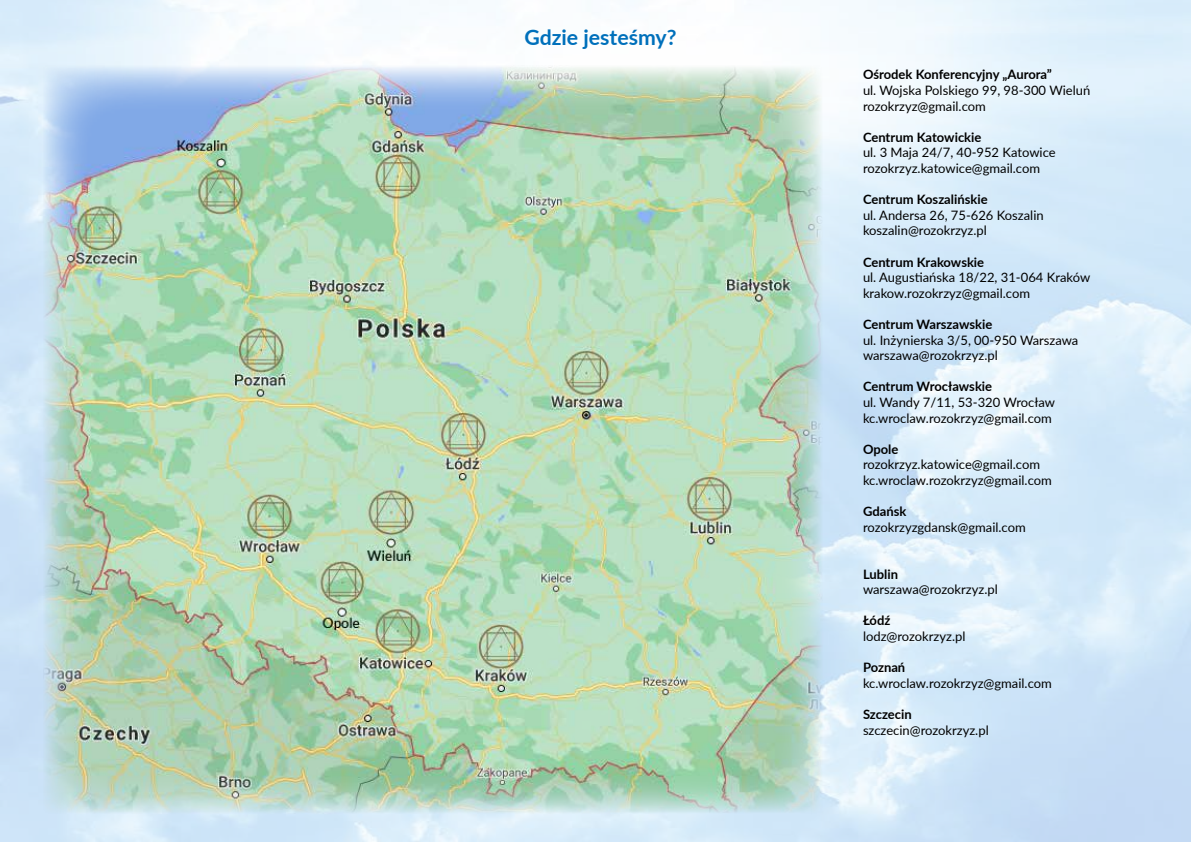
<style>
.page{position:relative;width:1191px;height:842px;background:#fff}
.page>*{position:absolute;margin:0;border:0;box-sizing:border-box;transform-origin:0 0}
.t1{font:700 21.2px "Lato";color:#0070bb}
.t2{font:13px/15.6px "Lato";color:#000}
.t3{font:700 13px "Lato";color:#000}
</style>
<div class="page">
<img style="left:43px;top:65px;width:779px;height:749px">
<h1 class="t1" style="left:524px;top:22px;width:154px">Gdzie jesteśmy?</h1>
<p class="t3" style="left:863px;top:65px;width:190px">Ośrodek Konferencyjny „Aurora”</p>
<p class="t2" style="left:863px;top:82px;width:229px">ul. Wojska Polskiego 99, 98-300 Wieluń rozokrzyz@gmail.com</p>
<p class="t3" style="left:863px;top:128px;width:120px">Centrum Katowickie</p>
<p class="t2" style="left:863px;top:144px;width:194px">ul. 3 Maja 24/7, 40-952 Katowice rozokrzyz.katowice@gmail.com</p>
<p class="t3" style="left:863px;top:190px;width:126px">Centrum Koszalińskie</p>
<p class="t2" style="left:863px;top:207px;width:182px">ul. Andersa 26, 75-626 Koszalin koszalin@rozokrzyz.pl</p>
<p class="t3" style="left:863px;top:252px;width:123px">Centrum Krakowskie</p>
<p class="t2" style="left:863px;top:269px;width:229px">ul. Augustiańska 18/22, 31-064 Kraków krakow.rozokrzyz@gmail.com</p>
<p class="t3" style="left:863px;top:315px;width:131px">Centrum Warszawskie</p>
<p class="t2" style="left:863px;top:332px;width:217px">ul. Inżynierska 3/5, 00-950 Warszawa warszawa@rozokrzyz.pl</p>
<p class="t3" style="left:863px;top:377px;width:131px">Centrum Wrocławskie</p>
<p class="t2" style="left:863px;top:394px;width:194px">ul. Wandy 7/11, 53-320 Wrocław kc.wroclaw.rozokrzyz@gmail.com</p>
<p class="t3" style="left:863px;top:440px;width:37px">Opole</p>
<p class="t2" style="left:863px;top:456px;width:190px">rozokrzyz.katowice@gmail.com kc.wroclaw.rozokrzyz@gmail.com</p>
<p class="t3" style="left:863px;top:502px;width:45px">Gdańsk</p>
<p class="t2" style="left:863px;top:519px;width:164px">rozokrzyzgdansk@gmail.com</p>
<p class="t3" style="left:863px;top:564px;width:37px">Lublin</p>
<p class="t2" style="left:863px;top:581px;width:136px">warszawa@rozokrzyz.pl</p>
<p class="t3" style="left:863px;top:611px;width:29px">Łódź</p>
<p class="t2" style="left:863px;top:628px;width:104px">lodz@rozokrzyz.pl</p>
<p class="t3" style="left:863px;top:658px;width:44px">Poznań</p>
<p class="t2" style="left:863px;top:675px;width:190px">kc.wroclaw.rozokrzyz@gmail.com</p>
<p class="t3" style="left:863px;top:705px;width:50px">Szczecin</p>
<p class="t2" style="left:863px;top:722px;width:127px">szczecin@rozokrzyz.pl</p>
</div>
